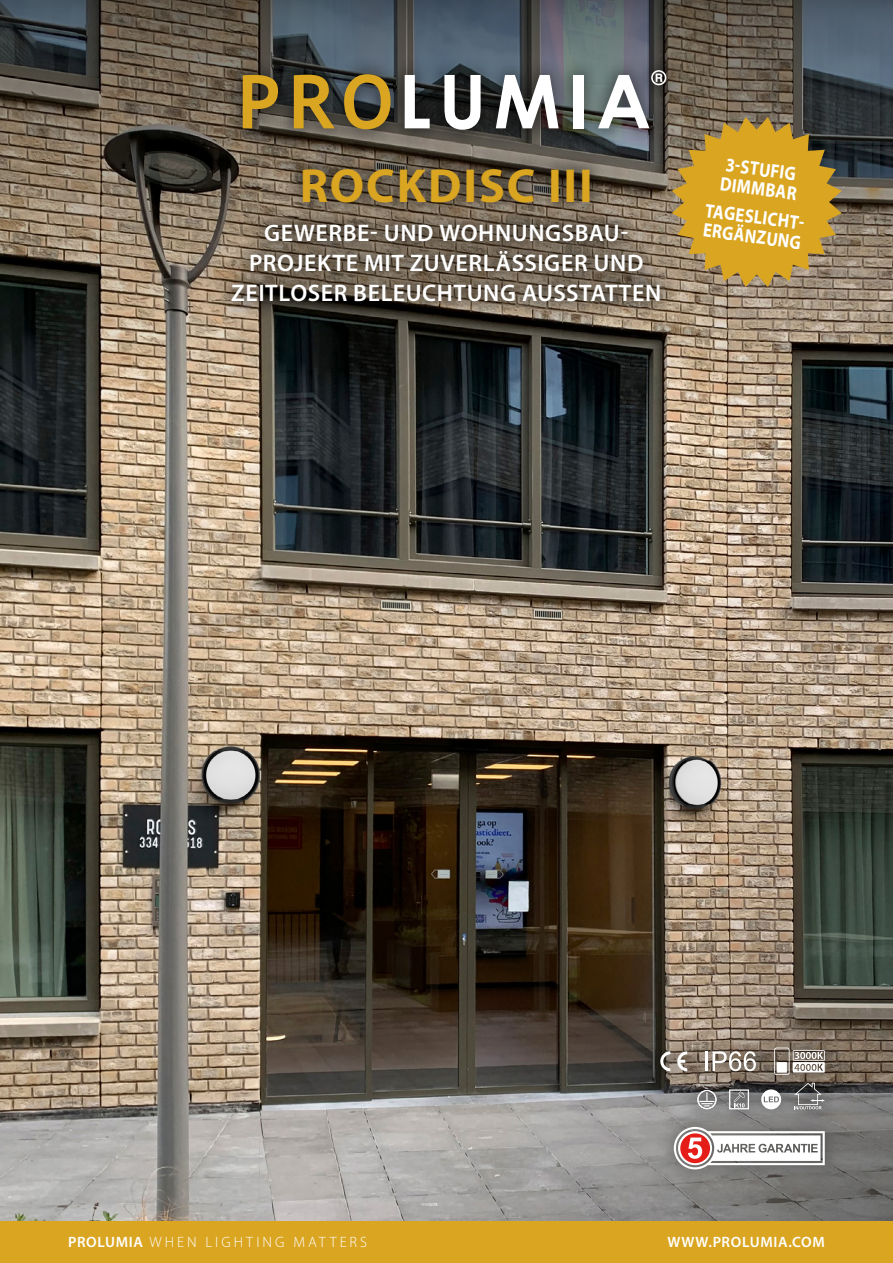
<style>
.page{position:relative;width:893px;height:1263px;background:#fff}
.page>*{position:absolute;margin:0;border:0;box-sizing:border-box;transform-origin:0 0}
.t1{font:700 48px "Myriad Pro";letter-spacing:.04em;color:#daa521}
.t2{font:600 24px/30px "Myriad Pro";letter-spacing:.025em;color:#fff;text-align:center}
.t3{font:700 19.5px/19.5px "Myriad Pro";color:#fff;scale:.85 1}
.t4{font:300 15px "Myriad Pro";letter-spacing:.2em;color:#fff}
.t5{font:600 15px "Myriad Pro";letter-spacing:.04em;color:#fff}
.s1{font-weight:600}
</style>
<div class="page">
<div style="left:0;top:1220px;width:893px;height:43px;background:#daa521"></div>
<img style="left:0;top:425px;width:893px;height:795px">
<img style="left:0;top:0;width:893px;height:425px">
<div style="left:283px;top:149px;width:326px;height:73px;background:#000;opacity:.5"></div>
<div style="left:213px;top:205px;width:467px;height:116px;background:#000;opacity:.5"></div>
<svg style="left:672px;top:117px;width:170px;height:170px;background:#ba9234"></svg>
<div style="left:641px;top:1028px;width:203px;height:161px;background:#000;opacity:.25"></div>
<svg style="left:729px;top:1089px;width:20px;height:20px"></svg>
<svg style="left:699px;top:1092px;width:16px;height:14px"></svg>
<div style="left:697px;top:1090px;width:19px;height:19px;border:1px solid #fff;border-radius:50%"></div>
<svg style="left:794px;top:1083px;width:31px;height:26px"></svg>
<svg style="left:660px;top:1051px;width:10px;height:20px"></svg>
<svg style="left:677px;top:1051px;width:10px;height:20px"></svg>
<svg style="left:761px;top:1089px;width:20px;height:20px"></svg>
<hr style="left:705px;top:1051px;width:3px;height:20px;background:#fff">
<svg style="left:713px;top:1051px;width:43px;height:20px"></svg>
<svg style="left:674px;top:1127px;width:151px;height:42px"></svg>
<svg style="left:774px;top:1047px;width:51px;height:28px"></svg>
<div style="left:223px;top:51px;width:463px;height:98px;background:#000;opacity:.5"></div>
<svg style="left:405px;top:75px;width:25px;height:53px"></svg>
<svg style="left:444px;top:75px;width:37px;height:55px"></svg>
<svg style="left:496px;top:75px;width:63px;height:53px"></svg>
<div style="left:573px;top:75px;width:10px;height:53px;background:#fff"></div>
<svg style="left:598px;top:70px;width:68px;height:58px"></svg>
<svg style="left:243px;top:75px;width:35px;height:53px;background:#997a2f"></svg>
<svg style="left:294px;top:75px;width:41px;height:53px;background:#907328"></svg>
<svg style="left:344px;top:74px;width:47px;height:55px;background:#826b2f"></svg>
<h1 class="t1" style="left:300px;top:154px;width:295px">ROCKDISC III</h1>
<p class="t2" style="left:231px;top:218px;width:432px">GEWERBE- UND WOHNUNGSBAU-<br>PROJEKTE MIT ZUVERLÄSSIGER UND<br>ZEITLOSER BELEUCHTUNG AUSSTATTEN</p>
<p class="t3" style="left:724px;top:154px;width:92px;rotate:7deg">3-STUFIG<br>DIMMBAR</p>
<p class="t3" style="left:706px;top:200px;width:124px;rotate:7deg">TAGESLICHT-<br>ERGÄNZUNG</p>
<p class="t4" style="left:68px;top:1233px;width:301px"><span class="s1">PROLUMIA</span> WHEN LIGHTING MATTERS</p>
<p class="t5" style="left:667px;top:1233px;width:159px">WWW.PROLUMIA.COM</p>
</div>
